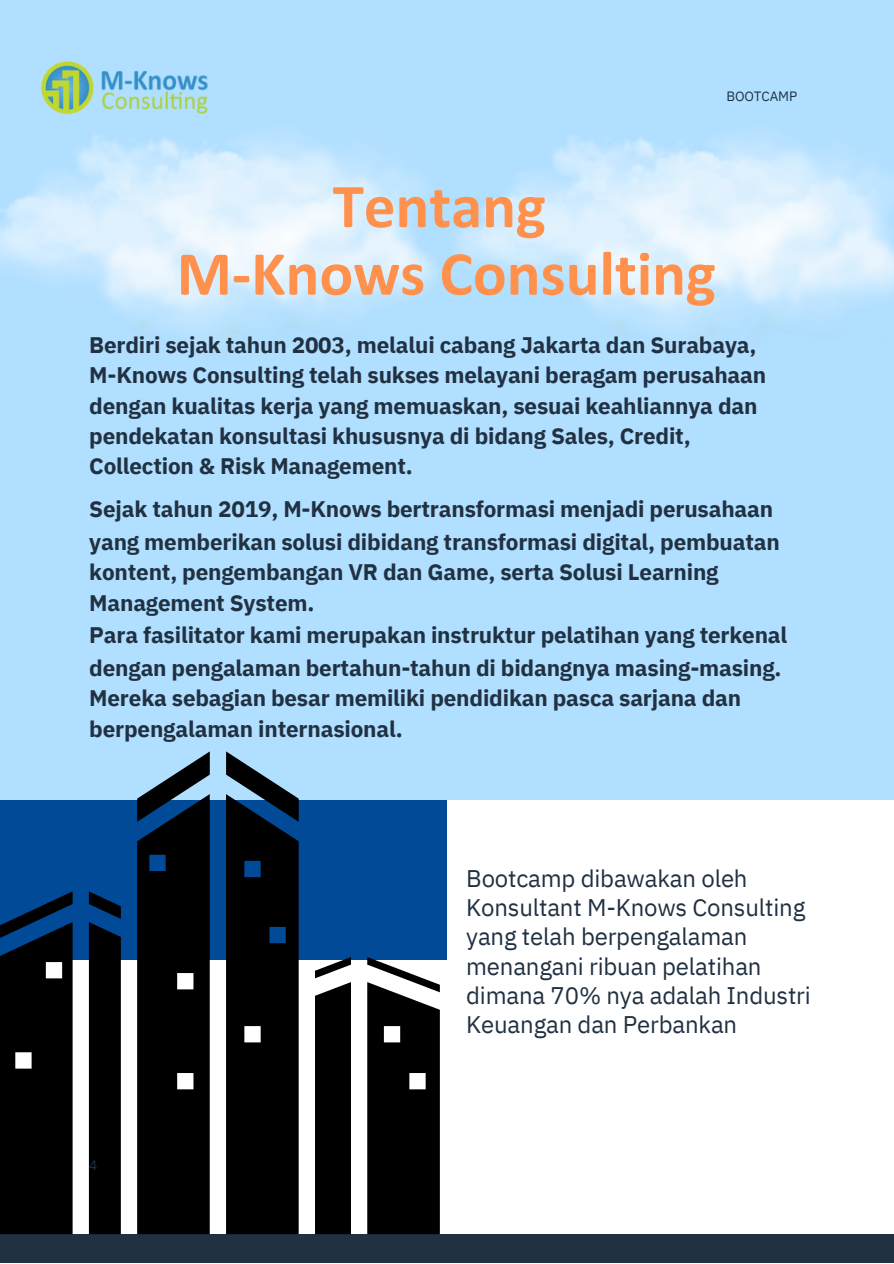
<style>
.page{position:relative;width:894px;height:1264px;background:#fff}
.page>*{position:absolute;margin:0;border:0;box-sizing:border-box;transform-origin:0 0}
.t1{font:700 63px/67.5px "Calibri";color:#ff914d;text-align:center}
.t2{font:24px/29.2px "IBM Plex Sans";letter-spacing:-.01em;color:#213142}
.t3{font:700 22.5px/30.3px "IBM Plex Sans";letter-spacing:-.01em;color:#213142}
.t4{font:13.5px "IBM Plex Sans";letter-spacing:-.01em;color:#213142}
</style>
<div class="page">
<div style="left:0;top:0;width:892px;height:1262px;background:#b1dfff"></div>
<div style="left:0;top:801px;width:892px;height:461px;background:#fff"></div>
<div style="left:0;top:801px;width:447px;height:158px;background:#004a98"></div>
<div style="left:0;top:1233px;width:892px;height:29px;background:#213142"></div>
<img style="left:40px;top:61px;width:168px;height:49px">
<svg style="left:0;top:891px;width:73px;height:343px;background:#060e16"></svg>
<svg style="left:89px;top:891px;width:32px;height:343px;background:#00050b"></svg>
<svg style="left:137px;top:751px;width:73px;height:483px;background:#0f151a"></svg>
<svg style="left:226px;top:751px;width:72px;height:483px;background:#0d1318"></svg>
<svg style="left:315px;top:957px;width:36px;height:277px;background:#141515"></svg>
<svg style="left:367px;top:957px;width:73px;height:277px;background:#222223"></svg>
<img style="left:476px;top:135px;width:416px;height:196px">
<img style="left:0;top:110px;width:476px;height:221px">
<h3 class="t4" style="left:726px;top:87px;width:72px">BOOTCAMP</h3>
<p class="t1" style="left:177px;top:177px;width:540px">Tentang<br>M-Knows Consulting</p>
<h1 class="t3" style="left:89px;top:329px;width:678px">Berdiri sejak tahun 2003, melalui cabang Jakarta dan Surabaya, M-Knows Consulting telah sukses melayani beragam perusahaan dengan kualitas kerja yang memuaskan, sesuai keahliannya dan pendekatan konsultasi khususnya di bidang Sales, Credit, Collection &amp; Risk Management.</h1>
<h1 class="t3" style="left:89px;top:492px;width:691px;line-height:32.7px">Sejak tahun 2019, M-Knows bertransformasi menjadi perusahaan yang memberikan solusi dibidang transformasi digital, pembuatan</h1>
<h1 class="t3" style="left:89px;top:556px;width:630px">kontent, pengembangan VR dan Game, serta Solusi Learning<br>Management System.</h1>
<h1 class="t3" style="left:89px;top:618px;width:699px;line-height:32.7px">Para fasilitator kami merupakan instruktur pelatihan yang terkenal dengan pengalaman bertahun-tahun di bidangnya masing-masing.</h1>
<h1 class="t3" style="left:89px;top:682px;width:653px">Mereka sebagian besar memiliki pendidikan pasca sarjana dan berpengalaman internasional.</h1>
<h2 class="t4" style="left:89px;top:1155px;width:10px">4</h2>
<p class="t2" style="left:466px;top:863px;width:346px">Bootcamp dibawakan oleh<br>Konsultant M-Knows Consulting yang telah berpengalaman menangani ribuan pelatihan dimana 70% nya adalah Industri<br>Keuangan dan Perbankan</p>
</div>
